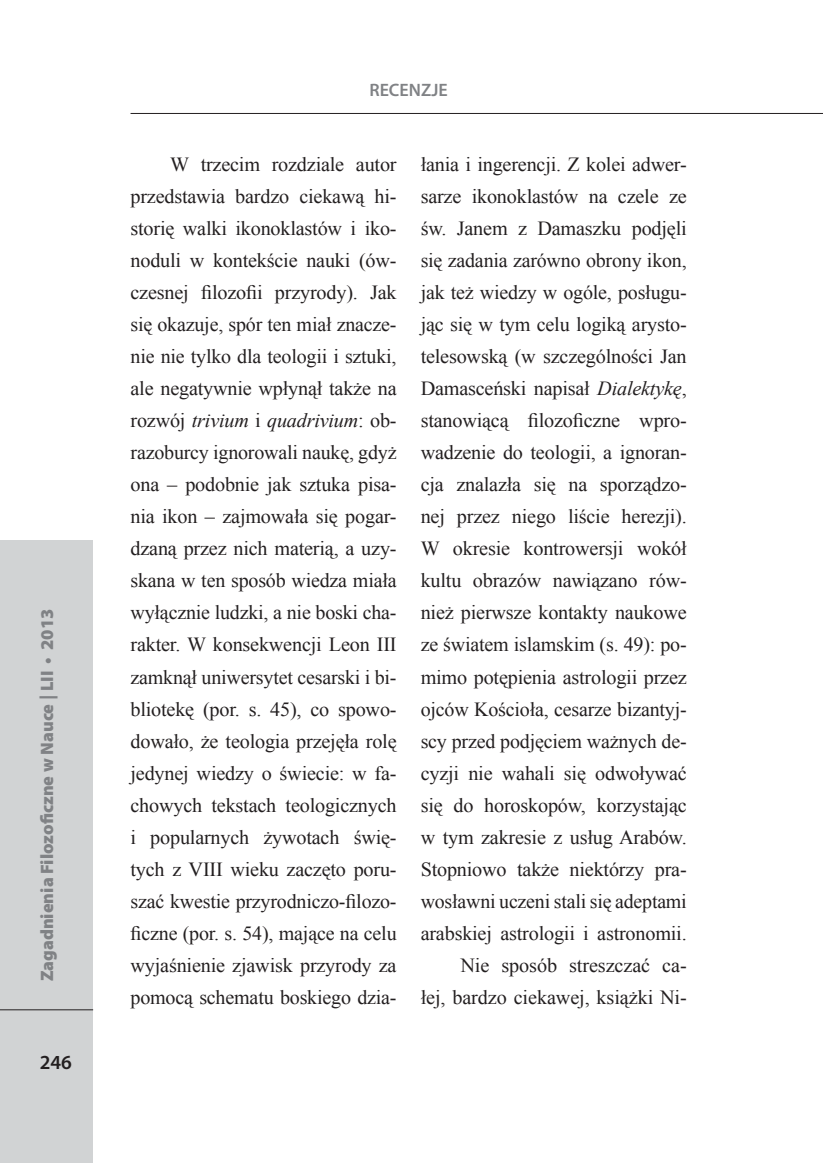
<style>
.page{position:relative;width:823px;height:1163px;background:#fff}
.page>*{position:absolute;margin:0;border:0;box-sizing:border-box;transform-origin:0 0}
.Tekst_recenzje_ZF{font:20px/32px "Times New Roman";letter-spacing:-.01em;color:#231f20;text-align:justify}
.t1{font:600 20px "Myriad Pro";color:#231f20}
.t2{font:900 18px "Myriad Pro";color:#808285}
.t3{font:600 18px "Myriad Pro";color:#808285}
.s1{font-style:italic}
</style>
<div class="page">
<div style="left:0;top:540px;width:93px;height:622px;background:#d1d3d4"></div>
<hr style="left:130px;top:113px;width:692px;height:1px;background:#231f20">
<hr style="left:0;top:1009px;width:93px;height:1px;background:#231f20">
<p class="t2" style="left:35px;top:981px;width:374px;rotate:-90deg">Zagadnienia Filozoficzne w Nauce | LII • 2013</p>
<p class="t1" style="left:40px;top:1049px;width:34px">246</p>
<p class="t3" style="left:369px;top:79px;width:80px">RECENZJE</p>
<p class="Tekst_recenzje_ZF" style="left:130px;top:148px;width:267px;text-indent:40px">W trzecim rozdziale autor przedstawia bardzo ciekawą hi&shy;storię walki ikonoklastów i iko&shy;noduli w kontekście nauki (ów&shy;czesnej filozofii przyrody). Jak się okazuje, spór ten miał znacze&shy;nie nie tylko dla teologii i sztuki, ale negatywnie wpłynął także na rozwój <span class="s1">trivium</span> i <span class="s1">quadrivium</span>: ob&shy;razoburcy ignorowali naukę, gdyż ona – podobnie jak sztuka pisa&shy;nia ikon – zajmowała się pogar&shy;dzaną przez nich materią, a uzy&shy;skana w ten sposób wiedza miała wyłącznie ludzki, a nie boski cha&shy;rakter. W konsekwencji Leon III zamknął uniwersytet cesarski i bi&shy;bliotekę (por. s. 45), co spowo&shy;dowało, że teologia przejęła rolę jedynej wiedzy o świecie: w fa&shy;chowych tekstach teologicznych i popularnych żywotach świę&shy;tych z VIII wieku zaczęto poru&shy;szać kwestie przyrodniczo-filozo&shy;ficzne (por. s. 54), mające na celu wyjaśnienie zjawisk przyrody za pomocą schematu boskiego dzia-</p>
<p class="Tekst_recenzje_ZF" style="left:420px;top:148px;width:267px">łania i ingerencji. Z kolei adwer&shy;sarze ikonoklastów na czele ze św. Janem z Damaszku podjęli się zadania zarówno obrony ikon, jak też wiedzy w ogóle, posługu&shy;jąc się w tym celu logiką arysto&shy;telesowską (w szczególności Jan Damasceński napisał <span class="s1">Dialektykę</span>, stanowiącą filozoficzne wpro&shy;wadzenie do teologii, a ignoran&shy;cja znalazła się na sporządzo&shy;nej przez niego liście herezji).<br>W okresie kontrowersji wokół kultu obrazów nawiązano rów&shy;nież pierwsze kontakty naukowe ze światem islamskim (s. 49): po&shy;mimo potępienia astrologii przez ojców Kościoła, cesarze bizantyj&shy;scy przed podjęciem ważnych de&shy;cyzji nie wahali się odwoływać się do horoskopów, korzystając w tym zakresie z usług Arabów.<br>Stopniowo także niektórzy pra&shy;wosławni uczeni stali się adeptami arabskiej astrologii i astronomii.</p>
<p class="Tekst_recenzje_ZF" style="left:420px;top:948px;width:267px;text-align:right">Nie sposób streszczać ca-<br>łej, bardzo ciekawej, książki Ni-</p>
</div>
